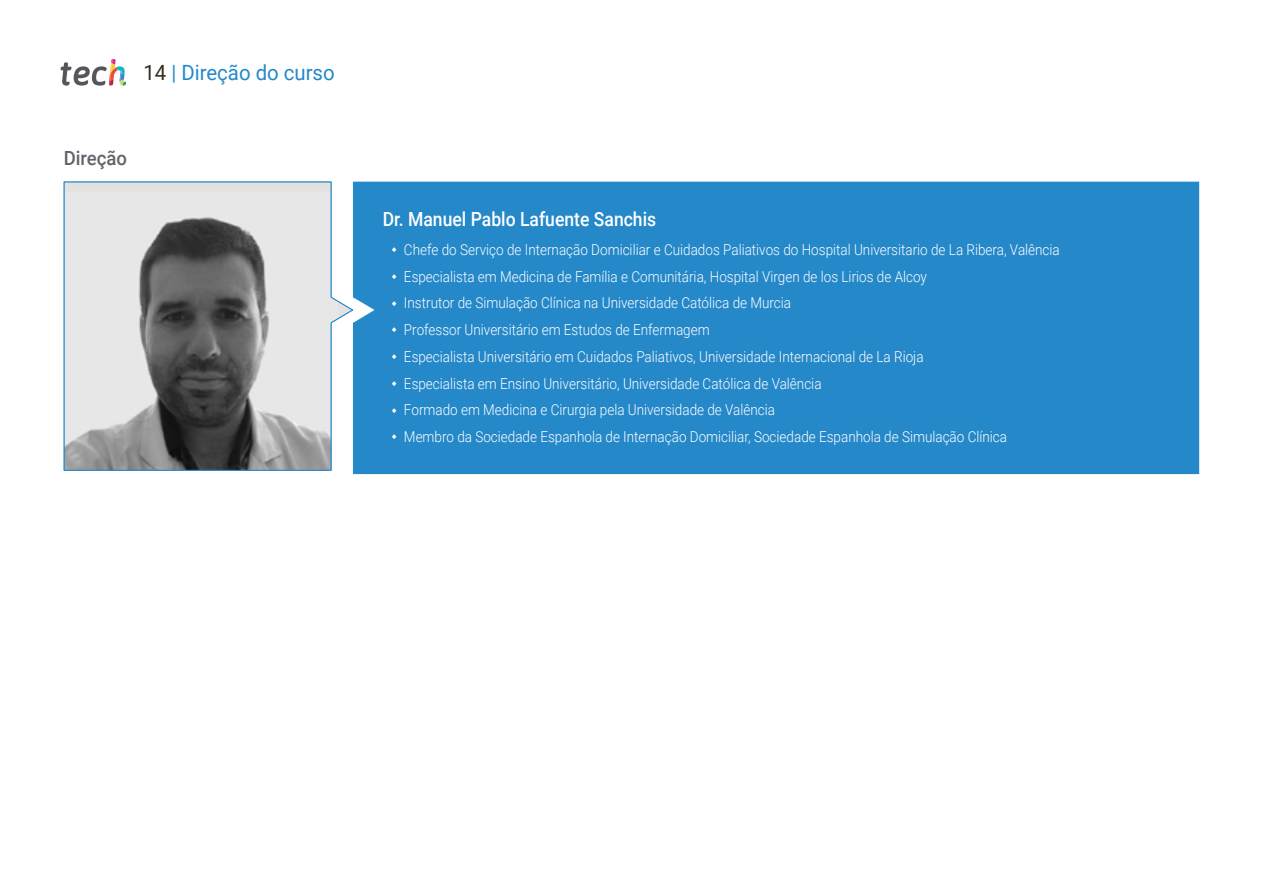
<style>
.page{position:relative;width:1263px;height:893px;background:#fff}
.page>*{position:absolute;margin:0;border:0;box-sizing:border-box;transform-origin:0 0}
.t1{font:21px "Roboto";color:#2488c9}
.t2{font:500 19.5px "Roboto";color:#fff;scale:.9 1}
.t3{font:500 19.5px "Roboto";color:#61646a;scale:.95 1}
.t4{font:300 15px/26.7px "Roboto";color:#fff;scale:.9 1}
.s1{color:#312e20}
</style>
<div class="page">
<div style="left:353px;top:182px;width:846px;height:292px;background:#2488c9"></div>
<svg style="left:64px;top:181px;width:289px;height:290px;background:#aeafb0"></svg>
<svg style="left:61px;top:59px;width:65px;height:27px"></svg>
<svg style="left:392px;top:247px;width:5px;height:5px"></svg>
<svg style="left:392px;top:274px;width:5px;height:5px"></svg>
<svg style="left:392px;top:301px;width:5px;height:5px"></svg>
<svg style="left:392px;top:327px;width:5px;height:5px"></svg>
<svg style="left:392px;top:354px;width:5px;height:5px"></svg>
<svg style="left:392px;top:381px;width:5px;height:5px"></svg>
<svg style="left:392px;top:408px;width:5px;height:5px"></svg>
<svg style="left:392px;top:434px;width:5px;height:5px"></svg>
<h1 class="t1" style="left:144px;top:57px;width:193px"><span class="s1">14</span> | Direção do curso</h1>
<h2 class="t3" style="left:64px;top:144px;width:68px">Direção</h2>
<h2 class="t2" style="left:383px;top:205px;width:305px">Dr. Manuel Pablo Lafuente Sanchis</h2>
<p class="t4" style="left:404px;top:236px;width:730px">Chefe do Serviço de Internação Domiciliar e Cuidados Paliativos do Hospital Universitario de La Ribera, Valência Especialista em Medicina de Família e Comunitária, Hospital Virgen de los Lirios de Alcoy<br>Instrutor de Simulação Clínica na Universidade Católica de Murcia<br>Professor Universitário em Estudos de Enfermagem<br>Especialista Universitário em Cuidados Paliativos, Universidade Internacional de La Rioja<br>Especialista em Ensino Universitário, Universidade Católica de Valência<br>Formado em Medicina e Cirurgia pela Universidade de Valência<br>Membro da Sociedade Espanhola de Internação Domiciliar, Sociedade Espanhola de Simulação Clínica</p>
</div>
